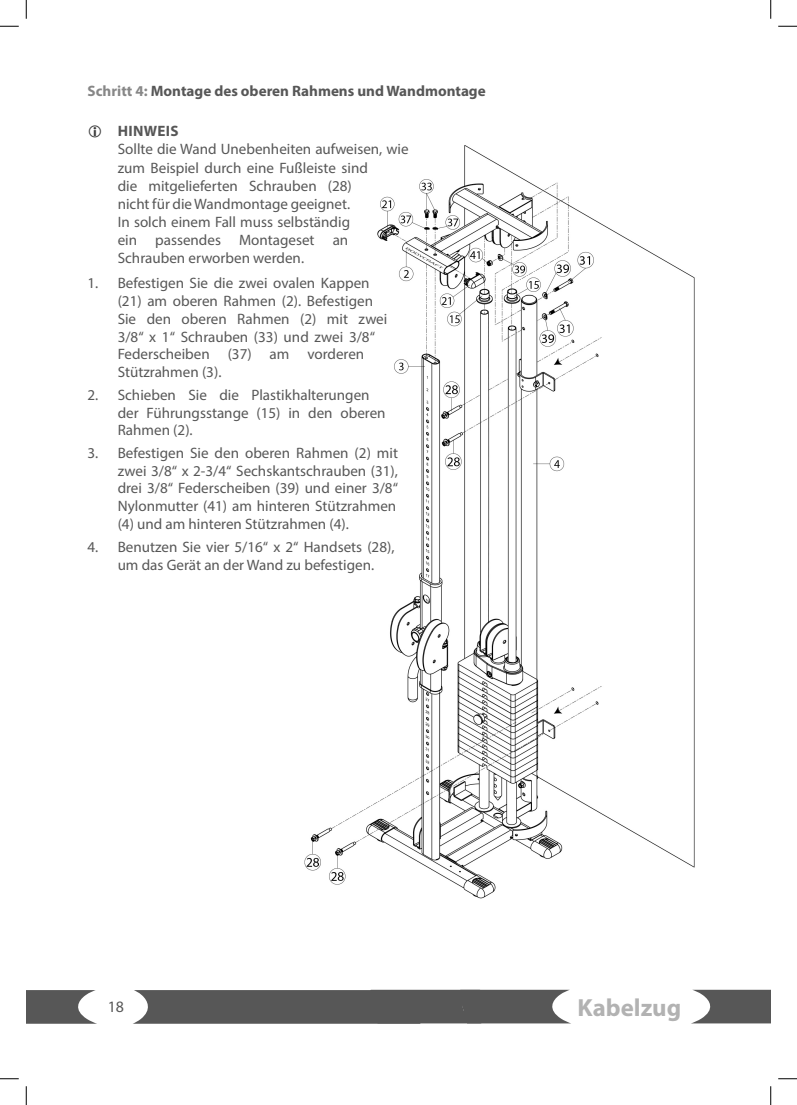
<style>
.page{position:relative;width:797px;height:1105px;background:#fff}
.page>*{position:absolute;margin:0;border:0;box-sizing:border-box;transform-origin:0 0}
.t1{font:700 24.75px "Myriad Pro";color:#b2b2b2}
.t2{font:15.88px "Myriad Pro";color:#575757}
.Text_Hinweise{font:15.12px/17.8px "Myriad Pro";color:#575757}
.t3{font:700 15.12px "Myriad Pro";color:#575757}
.t4{font:700 15.12px "Myriad Pro";letter-spacing:.02em;color:#575757}
.s1{color:#878787}
</style>
<div class="page">
<img style="left:304px;top:145px;width:391px;height:754px">
<svg style="left:26px;top:990px;width:71px;height:34px"></svg>
<svg style="left:692px;top:990px;width:78px;height:33px"></svg>
<svg style="left:133px;top:990px;width:438px;height:34px"></svg>
<svg style="left:0;top:25px;width:19px;height:2px"></svg>
<svg style="left:778px;top:25px;width:19px;height:2px"></svg>
<svg style="left:0;top:1078px;width:19px;height:1px"></svg>
<svg style="left:778px;top:1078px;width:19px;height:1px"></svg>
<svg style="left:25px;top:0;width:2px;height:19px"></svg>
<svg style="left:25px;top:1086px;width:2px;height:19px"></svg>
<svg style="left:770px;top:0;width:1px;height:19px"></svg>
<svg style="left:770px;top:1086px;width:1px;height:19px"></svg>
<p class="t3" style="left:88px;top:81px;width:399px"><span class="s1">Schritt 4:</span> Montage des oberen Rahmens und Wandmontage</p>
<p class="t4" style="left:118px;top:121px;width:62px">HINWEIS</p>
<p class="Text_Hinweise" style="left:118px;top:140px;width:292px;line-height:18.1px">Sollte die Wand Unebenheiten aufweisen, wie zum Beispiel durch eine Fußleiste sind<br>die mitgelieferten Schrauben (28)<br>nicht für die Wandmontage geeignet.<br>In solch einem Fall muss selbständig<br>ein passendes Montageset an Schrauben erworben werden.</p>
<p class="Text_Hinweise" style="left:118px;top:274px;width:271px;text-indent:-30px">1. Befestigen Sie die zwei ovalen Kappen (21) am oberen Rahmen (2). Befestigen<br>Sie den oberen Rahmen (2) mit zwei<br>3/8“ x 1“ Schrauben (33) und zwei 3/8“<br>Federscheiben (37) am vorderen<br>Stützrahmen (3).</p>
<p class="Text_Hinweise" style="left:118px;top:386px;width:269px;text-indent:-30px">2. Schieben Sie die Plastikhalterungen der Führungsstange (15) in den oberen<br>Rahmen (2).</p>
<p class="Text_Hinweise" style="left:118px;top:444px;width:282px;text-align:justify;text-indent:-30px">3. Befestigen Sie den oberen Rahmen (2) mit zwei 3/8“ x 2-3/4“ Sechskantschrauben (31), drei 3/8“ Federscheiben (39) und einer 3/8“ Nylonmutter (41) am hinteren Stützrahmen (4) und am hinteren Stützrahmen (4).</p>
<p class="Text_Hinweise" style="left:118px;top:538px;width:278px;text-indent:-30px">4. Benutzen Sie vier 5/16“ x 2“ Handsets (28), um das Gerät an der Wand zu befestigen.</p>
<p class="t2" style="left:108px;top:997px;width:18px">18</p>
<h1 class="t1" style="left:577px;top:992px;width:105px">Kabelzug</h1>
</div>
